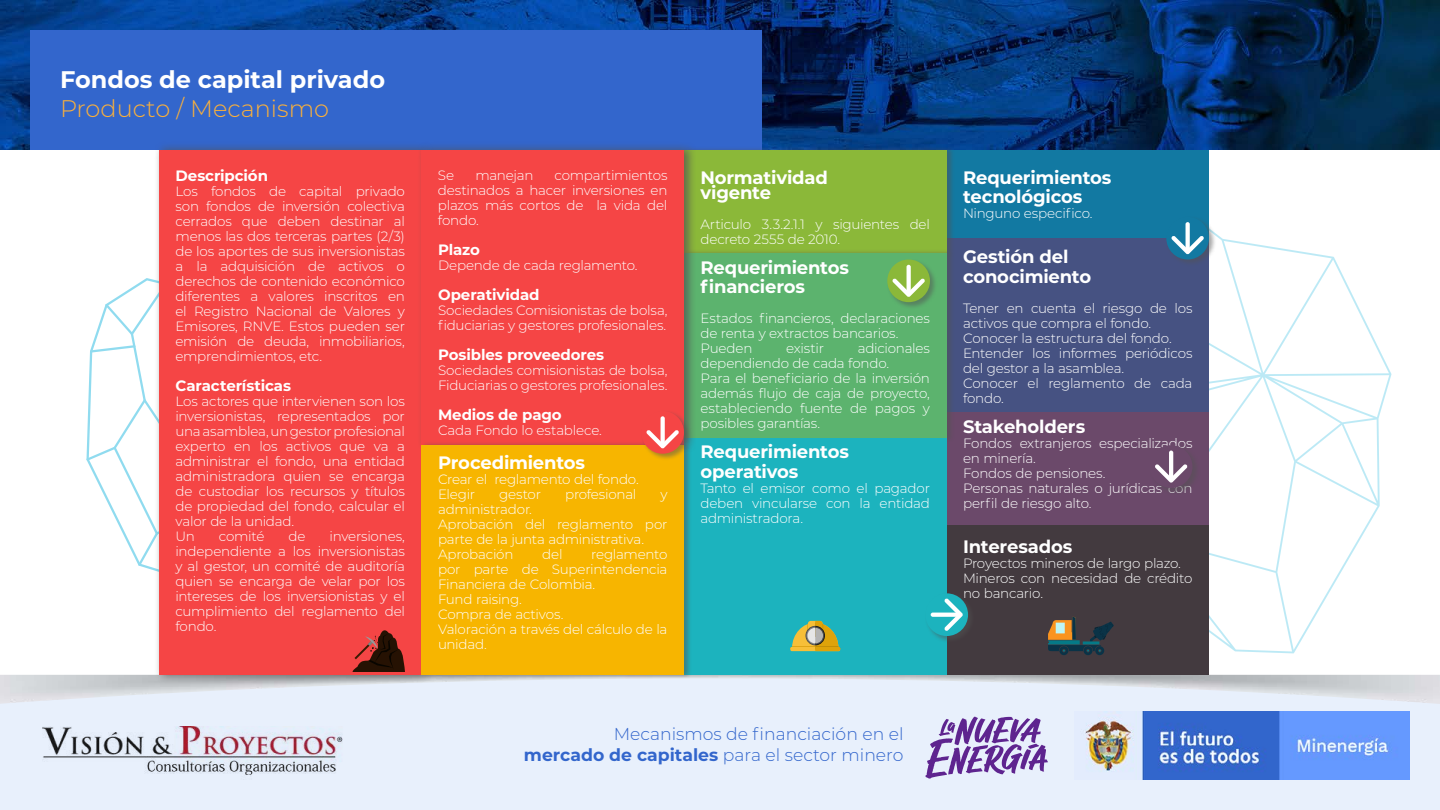
<style>
.page{position:relative;width:1440px;height:810px;background:#fff}
.page>*{position:absolute;margin:0;border:0;box-sizing:border-box;transform-origin:0 0}
.t1{font:700 24px "Montserrat";color:#fff}
.t2{font:300 24px "Montserrat";color:#fab03b}
.t3{font:700 18px/19.5px "Montserrat";letter-spacing:-.01em;color:#fff}
.t4{font:300 17.25px/20.7px "Montserrat";color:#36c;text-align:right}
.t5{font:700 15px "Montserrat";letter-spacing:-.005em;color:#fff}
.t6{font:300 13.5px/15px "Montserrat";letter-spacing:-.02em;color:#fff}
.s1{font-weight:700}
</style>
<div class="page">
<div style="left:0;top:675px;width:1440px;height:135px;background:#e8f0fc"></div>
<img style="left:1085px;top:712px;width:325px;height:68px">
<img style="left:42px;top:726px;width:301px;height:50px">
<img style="left:0;top:0;width:1440px;height:150px">
<svg style="left:925px;top:717px;width:123px;height:62px"></svg>
<svg style="left:1209px;top:234px;width:182px;height:419px"></svg>
<div style="left:30px;top:30px;width:731px;height:120px;background:#36c"></div>
<div style="left:946px;top:150px;width:263px;height:88px;background:#1279a2"></div>
<div style="left:946px;top:238px;width:263px;height:174px;background:#465282"></div>
<div style="left:946px;top:412px;width:263px;height:113px;background:#6b496a"></div>
<div style="left:946px;top:525px;width:263px;height:150px;background:#433a3f"></div>
<div style="left:684px;top:146px;width:271px;height:112px;background:#535353;opacity:.5"></div>
<div style="left:684px;top:150px;width:262px;height:104px;background:#8bb839"></div>
<div style="left:684px;top:250px;width:271px;height:192px;background:#535353;opacity:.5"></div>
<div style="left:684px;top:254px;width:262px;height:184px;background:#5cb36e"></div>
<div style="left:684px;top:438px;width:262px;height:237px;background:#1cb3be"></div>
<div style="left:154px;top:141px;width:280px;height:543px;background:#535353;opacity:.75"></div>
<div style="left:159px;top:150px;width:263px;height:525px;background:#f54545"></div>
<div style="left:417px;top:141px;width:279px;height:313px;background:#535353;opacity:.75"></div>
<div style="left:422px;top:150px;width:262px;height:295px;background:#f54545"></div>
<div style="left:421px;top:441px;width:271px;height:238px;background:#535353;opacity:.5"></div>
<div style="left:422px;top:445px;width:262px;height:230px;background:#f7b500"></div>
<div style="left:641px;top:410px;width:51px;height:51px;background:#535353;opacity:.5"></div>
<div style="left:641px;top:411px;width:43px;height:43px;background:#f54545;border-radius:50%"></div>
<svg style="left:661px;top:416px;width:4px;height:31px"></svg>
<svg style="left:647px;top:430px;width:32px;height:19px"></svg>
<div style="left:887px;top:259px;width:51px;height:51px;background:#535353;opacity:.5"></div>
<div style="left:887px;top:259px;width:43px;height:43px;background:#8bb839;border-radius:50%"></div>
<svg style="left:907px;top:265px;width:4px;height:30px"></svg>
<svg style="left:893px;top:278px;width:32px;height:19px"></svg>
<div style="left:925px;top:592px;width:51px;height:51px;background:#535353;opacity:.5"></div>
<div style="left:925px;top:593px;width:43px;height:43px;background:#1cb3be;border-radius:50%"></div>
<svg style="left:931px;top:613px;width:30px;height:4px"></svg>
<svg style="left:944px;top:598px;width:19px;height:33px"></svg>
<svg style="left:86px;top:283px;width:319px;height:389px"></svg>
<svg style="left:790px;top:621px;width:50px;height:30px"></svg>
<svg style="left:1048px;top:617px;width:66px;height:38px"></svg>
<hr style="left:1169px;top:451px;width:4px;height:30px;background:#fff;border-radius:2px">
<svg style="left:1155px;top:464px;width:32px;height:19px"></svg>
<div style="left:1166px;top:216px;width:51px;height:51px;background:#535353;opacity:.5"></div>
<div style="left:1166px;top:217px;width:43px;height:43px;background:#1279a2;border-radius:50%"></div>
<svg style="left:1186px;top:222px;width:4px;height:31px"></svg>
<svg style="left:1172px;top:236px;width:32px;height:18px"></svg>
<h1 class="t1" style="left:60px;top:62px;width:327px">Fondos de capital privado</h1>
<h1 class="t2" style="left:60px;top:92px;width:271px">Producto / Mecanismo</h1>
<p class="t5" style="left:176px;top:165px;width:94px">Descripción</p>
<p class="t6" style="left:176px;top:183px;width:231px;text-align:justify">Los fondos de capital privado son fondos de inversión colectiva cerrados que deben destinar al menos las dos terceras partes (2/3) de los aportes de sus inversionistas a la adquisición de activos o derechos de contenido económico diferentes a valores inscritos en el Registro Nacional de Valores y Emisores, RNVE. Estos pueden ser emisión de deuda, inmobiliarios, emprendimientos, etc.</p>
<p class="t5" style="left:176px;top:375px;width:117px">Características</p>
<p class="t6" style="left:176px;top:393px;width:231px">Los actores que intervienen son los inversionistas, representados por una asamblea, un gestor profesional experto en los activos que va a administrar el fondo, una entidad administradora quien se encarga de custodiar los recursos y títulos de propiedad del fondo, calcular el valor de la unidad.<br>Un</p>
<p class="t6" style="left:219px;top:528px;width:47px">comité</p>
<p class="t6" style="left:289px;top:528px;width:18px">de</p>
<p class="t6" style="left:176px;top:528px;width:231px;text-align:justify;text-indent:154px">inversiones, independiente a los inversionistas y al gestor, un comité de auditoría quien se encarga de velar por los intereses de los inversionistas y el cumplimiento del reglamento del fondo.</p>
<p class="t6" style="left:438px;top:167px;width:231px;text-align:justify;text-indent:117px">compartimientos destinados a hacer inversiones en plazos más cortos de la vida del fondo.</p>
<p class="t5" style="left:438px;top:238px;width:43px">Plazo</p>
<p class="t6" style="left:438px;top:257px;width:201px">Depende de cada reglamento.</p>
<p class="t5" style="left:438px;top:283px;width:103px">Operatividad</p>
<p class="t6" style="left:438px;top:302px;width:231px">Sociedades Comisionistas de bolsa, fiduciarias y gestores profesionales.</p>
<p class="t5" style="left:438px;top:343px;width:168px">Posibles proveedores</p>
<p class="t6" style="left:438px;top:362px;width:231px">Sociedades comisionistas de bolsa,<br>Fiduciarias o gestores profesionales.</p>
<p class="t5" style="left:438px;top:403px;width:125px">Medios de pago</p>
<p class="t6" style="left:438px;top:422px;width:165px">Cada Fondo lo establece.</p>
<h2 class="t3" style="left:438px;top:452px;width:149px">Procedimientos</h2>
<p class="t6" style="left:438px;top:471px;width:202px">Crear el reglamento del fondo.<br>Elegir</p>
<p class="t6" style="left:438px;top:167px;width:18px">Se</p>
<p class="t6" style="left:475px;top:167px;width:60px">manejan</p>
<p class="t6" style="left:499px;top:486px;width:43px">gestor</p>
<p class="t6" style="left:565px;top:486px;width:73px">profesional</p>
<p class="t6" style="left:660px;top:486px;width:9px">y</p>
<p class="t6" style="left:438px;top:501px;width:231px">administrador.<br>Aprobación del reglamento por parte de la junta administrativa.<br>Aprobación</p>
<p class="t6" style="left:438px;top:546px;width:231px;text-indent:153px">reglamento por parte de Superintendencia<br>Financiera de Colombia.<br>Fund raising.<br>Compra de activos.<br>Valoración a través del cálculo de la unidad.</p>
<p class="t6" style="left:542px;top:546px;width:22px">del</p>
<h2 class="t3" style="left:700px;top:169px;width:129px;line-height:15px">Normatividad vigente</h2>
<p class="t6" style="left:700px;top:216px;width:231px">Articulo 3.3.2.1.1 y siguientes del decreto 2555 de 2010.</p>
<h2 class="t3" style="left:700px;top:257px;width:150px">Requerimientos financieros</h2>
<p class="t6" style="left:700px;top:311px;width:231px">Estados financieros, declaraciones de renta y extractos bancarios.<br>Pueden</p>
<p class="t6" style="left:700px;top:341px;width:231px;text-indent:157px">adicionales dependiendo de cada fondo.<br>Para el beneficiario de la inversión además flujo de caja de proyecto, estableciendo fuente de pagos y posibles garantías.</p>
<h2 class="t3" style="left:700px;top:441px;width:150px">Requerimientos operativos</h2>
<p class="t6" style="left:700px;top:480px;width:231px;text-align:justify">Tanto el emisor como el pagador deben vincularse con la entidad administradora.</p>
<p class="t6" style="left:786px;top:341px;width:39px">existir</p>
<p class="t4" style="left:524px;top:723px;width:381px">Mecanismos de financiación en el<br><span class="s1">mercado de capitales</span> para el sector minero</p>
<h2 class="t3" style="left:963px;top:167px;width:150px">Requerimientos tecnológicos</h2>
<p class="t6" style="left:963px;top:206px;width:131px">Ninguno especifico.</p>
<h2 class="t3" style="left:963px;top:246px;width:130px">Gestión del conocimiento</h2>
<p class="t6" style="left:963px;top:300px;width:231px">Tener en cuenta el riesgo de los activos que compra el fondo.<br>Conocer la estructura del fondo.<br>Entender los informes periódicos del gestor a la asamblea.<br>Conocer el reglamento de cada fondo.</p>
<h2 class="t3" style="left:963px;top:416px;width:124px">Stakeholders</h2>
<p class="t6" style="left:963px;top:435px;width:231px">Fondos extranjeros especializados en minería.<br>Fondos de pensiones.<br>Personas naturales o jurídicas con perfil de riesgo alto.</p>
<h2 class="t3" style="left:963px;top:536px;width:111px">Interesados</h2>
<p class="t6" style="left:963px;top:555px;width:231px">Proyectos mineros de largo plazo.<br>Mineros con necesidad de crédito no bancario.</p>
</div>
